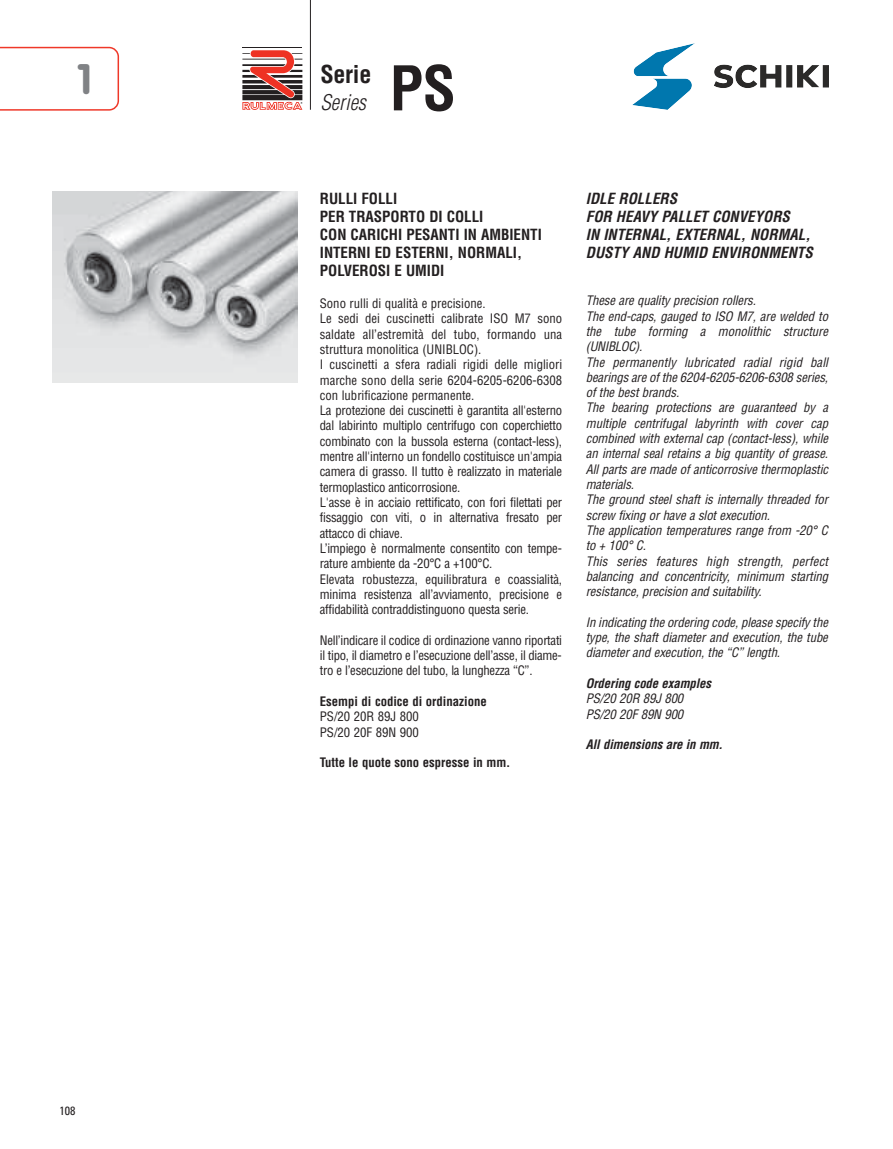
<style>
.page{position:relative;width:893px;height:1149px;background:#fff}
.page>*{position:absolute;margin:0;border:0;box-sizing:border-box;transform-origin:0 0}
.t1{font:700 condensed 60px "Helvetica";color:#231f20}
.t2{font:700 42px "VAG Rounded";color:#808285}
.t3{font:700 condensed 24px "Helvetica";letter-spacing:-.01em;color:#231f20}
.t4{font:italic 300 condensed 21px "Helvetica";color:#231f20}
.t5{font:700 condensed 15px/18px "Helvetica";color:#231f20}
.t6{font:italic 700 condensed 15px/18px "Helvetica";letter-spacing:.005em;color:#231f20}
.t7{font:condensed 12.75px/15.3px "Helvetica";letter-spacing:-.02em;color:#231f20}
.t8{font:italic condensed 12.75px/15.3px "Helvetica";letter-spacing:-.01em;color:#231f20}
.t9{font:700 condensed 12.75px "Helvetica";color:#231f20}
.t10{font:italic 700 condensed 12.75px "Helvetica";letter-spacing:-.005em;color:#231f20}
.t11{font:condensed 12.75px/15.3px "Helvetica";color:#231f20}
.t12{font:condensed 12px "Univers";color:#231f20}
</style>
<div class="page">
<hr style="left:310px;top:0;width:1px;height:110px;background:#231f20">
<hr style="left:242px;top:47px;width:60px;height:1px;background:#231f20">
<svg style="left:242px;top:50px;width:60px;height:60px"></svg>
<svg style="left:0;top:47px;width:119px;height:64px"></svg>
<img style="left:53px;top:191px;width:244px;height:192px">
<img style="left:632px;top:44px;width:197px;height:66px">
<h2 class="t2" style="left:77px;top:54px;width:17px">1</h2>
<p class="t12" style="left:60px;top:1102px;width:17px">108</p>
<h3 class="t3" style="left:320px;top:63px;width:52px">Serie</h3>
<h3 class="t4" style="left:320px;top:92px;width:47px">Series</h3>
<h1 class="t1" style="left:390px;top:59px;width:68px">PS</h1>
<p class="t5" style="left:320px;top:190px;width:224px">RULLI FOLLI<br>PER TRASPORTO DI COLLI<br>CON CARICHI PESANTI IN AMBIENTI<br>INTERNI ED ESTERNI, NORMALI,<br>POLVEROSI E UMIDI</p>
<p class="t7" style="left:320px;top:296px;width:244px">Sono rulli di qualità e precisione.<br>Le sedi dei cuscinetti calibrate ISO M7 sono saldate all’estremità del tubo, formando una struttura monolitica (UNIBLOC).<br>I cuscinetti a sfera radiali rigidi delle migliori marche sono della serie 6204-6205-6206-6308 con lubrificazione permanente.<br>La protezione dei cuscinetti è garantita all'esterno dal labirinto multiplo centrifugo con coperchietto combinato con la bussola esterna (contact-less), mentre all'interno un fondello costituisce un'ampia camera di grasso. Il tutto è realizzato in materiale termoplastico anticorrosione.<br>L'asse è in acciaio rettificato, con fori filettati per fissaggio con viti, o in alternativa fresato per attacco di chiave.<br>L’impiego è normalmente consentito con tempe - rature ambiente da -20°C a +100°C.<br>Elevata robustezza, equilibratura e coassialità, minima resistenza all’avviamento, precisione e affidabilità contraddistinguono questa serie.</p>
<p class="t7" style="left:320px;top:633px;width:244px;text-align:justify">Nell’indicare il codice di ordinazione vanno riportati il tipo, il diametro e l’esecuzione dell’asse, il diame - tro e l’esecuzione del tubo, la lunghezza “C”.</p>
<p class="t9" style="left:320px;top:695px;width:168px">Esempi di codice di ordinazione</p>
<p class="t11" style="left:320px;top:709px;width:101px">PS/20 20R 89J 800<br>PS/20 20F 89N 900</p>
<p class="t9" style="left:320px;top:756px;width:192px">Tutte le quote sono espresse in mm.</p>
<p class="t6" style="left:586px;top:190px;width:229px">IDLE ROLLERS<br>FOR HEAVY PALLET CONVEYORS<br>IN INTERNAL, EXTERNAL, NORMAL,<br>DUSTY AND HUMID ENVIRONMENTS</p>
<p class="t8" style="left:586px;top:293px;width:244px">These are quality precision rollers.<br>The end-caps, gauged to ISO M7, are welded to the tube forming a monolithic structure (UNIBLOC).<br>The permanently lubricated radial rigid ball bearings are of the 6204-6205-6206-6308 series, of the best brands.<br>The bearing protections are guaranteed by a multiple centrifugal labyrinth with cover cap combined with external cap (contact-less), while an internal seal retains a big quantity of grease.<br>All parts are made of anticorrosive thermoplastic materials.<br>The ground steel shaft is internally threaded for screw fixing or have a slot execution.<br>The application temperatures range from -20° C to + 100° C.<br>This series features high strength, perfect balancing and concentricity, minimum starting resistance, precision and suitability.</p>
<p class="t8" style="left:586px;top:615px;width:244px;text-align:justify">In indicating the ordering code, please specify the type, the shaft diameter and execution, the tube diameter and execution, the “C” length.</p>
<p class="t10" style="left:586px;top:677px;width:127px">Ordering code examples</p>
<p class="t8" style="left:586px;top:691px;width:99px">PS/20 20R 89J 800<br>PS/20 20F 89N 900</p>
<p class="t10" style="left:586px;top:738px;width:139px">All dimensions are in mm.</p>
</div>
